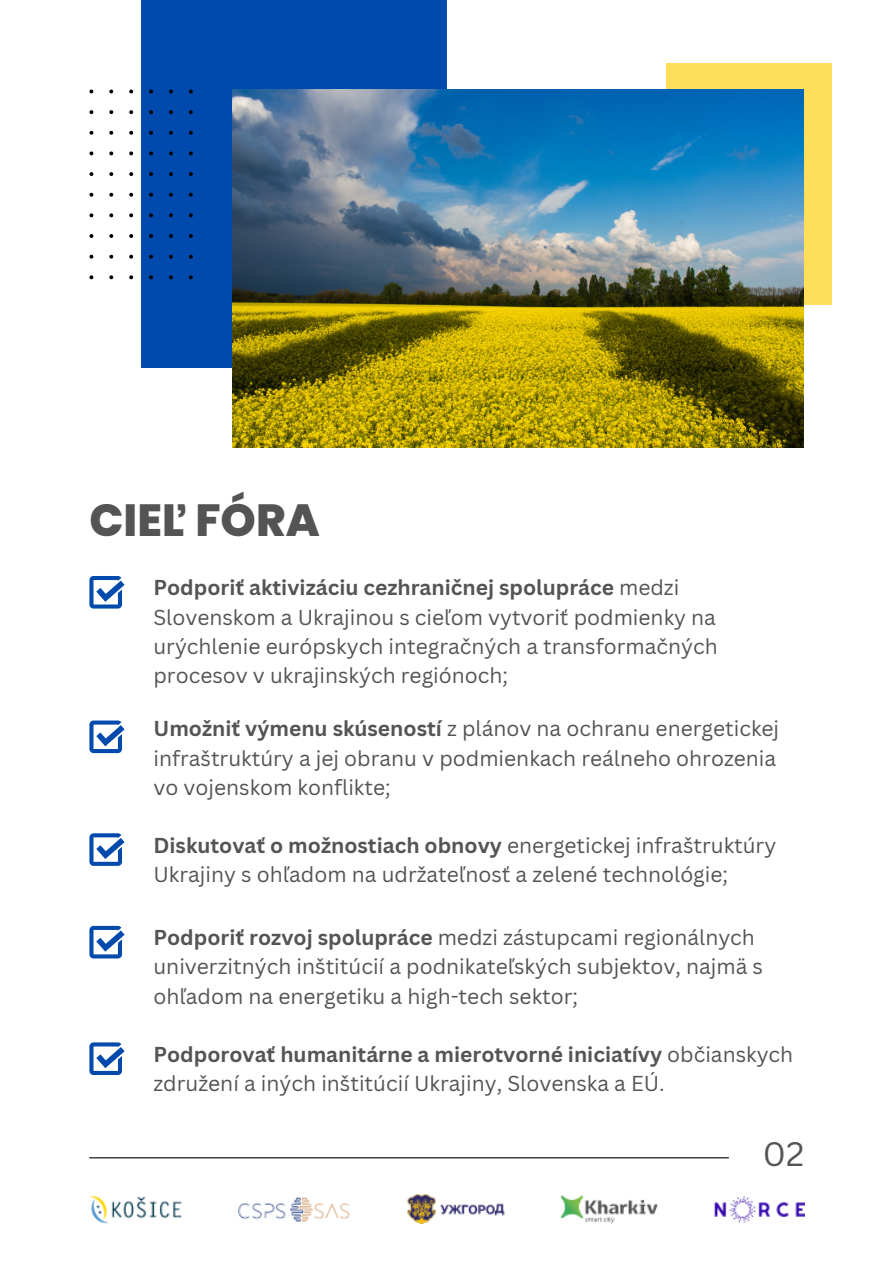
<style>
.page{position:relative;width:893px;height:1264px;background:#fff}
.page>*{position:absolute;margin:0;border:0;box-sizing:border-box;transform-origin:0 0}
.t1{font:800 45px "Poppins";color:#545454}
.t2{font:33px "Canva Sans";color:#545454}
.t3{font:21px/29.2px "Canva Sans";color:#545454}
.s1{font-weight:700}
</style>
<div class="page">
<svg style="left:89px;top:720px;width:35px;height:33px"></svg>
<svg style="left:89px;top:833px;width:35px;height:32px"></svg>
<svg style="left:89px;top:925px;width:35px;height:33px"></svg>
<svg style="left:89px;top:1042px;width:35px;height:32px"></svg>
<div style="left:141px;top:0;width:305px;height:367px;background:#004aad"></div>
<div style="left:666px;top:64px;width:165px;height:241px;background:#ffde59"></div>
<img style="left:232px;top:89px;width:571px;height:358px">
<svg style="left:89px;top:89px;width:104px;height:190px"></svg>
<hr style="left:89px;top:1157px;width:639px;height:1px;background:#000">
<svg style="left:89px;top:576px;width:35px;height:32px"></svg>
<img style="left:90px;top:1194px;width:714px;height:29px">
<h1 class="t1" style="left:89px;top:489px;width:232px">CIEĽ FÓRA</h1>
<p class="t3" style="left:153px;top:572px;width:565px"><span class="s1">Podporiť aktivizáciu cezhraničnej spolupráce</span> medzi Slovenskom a Ukrajinou s cieľom vytvoriť podmienky na urýchlenie európskych integračných a transformačných procesov v ukrajinských regiónoch;</p>
<p class="t3" style="left:153px;top:713px;width:627px"><span class="s1">Umožniť výmenu skúseností</span> z plánov na ochranu energetickej infraštruktúry a jej obranu v podmienkach reálneho ohrozenia vo vojenskom konflikte;</p>
<p class="t3" style="left:153px;top:829px;width:624px"><span class="s1">Diskutovať o možnostiach obnovy</span> energetickej infraštruktúry<br>Ukrajiny s ohľadom na udržateľnosť a zelené technológie;</p>
<p class="t3" style="left:153px;top:922px;width:611px"><span class="s1">Podporiť rozvoj spolupráce</span> medzi zástupcami regionálnych univerzitných inštitúcií a podnikateľských subjektov, najmä s ohľadom na energetiku a high-tech sektor;</p>
<p class="t3" style="left:153px;top:1038px;width:641px"><span class="s1">Podporovať humanitárne a mierotvorné iniciatívy</span> občianskych združení a iných inštitúcií Ukrajiny, Slovenska a EÚ.</p>
<p class="t2" style="left:762px;top:1130px;width:43px">02</p>
</div>
